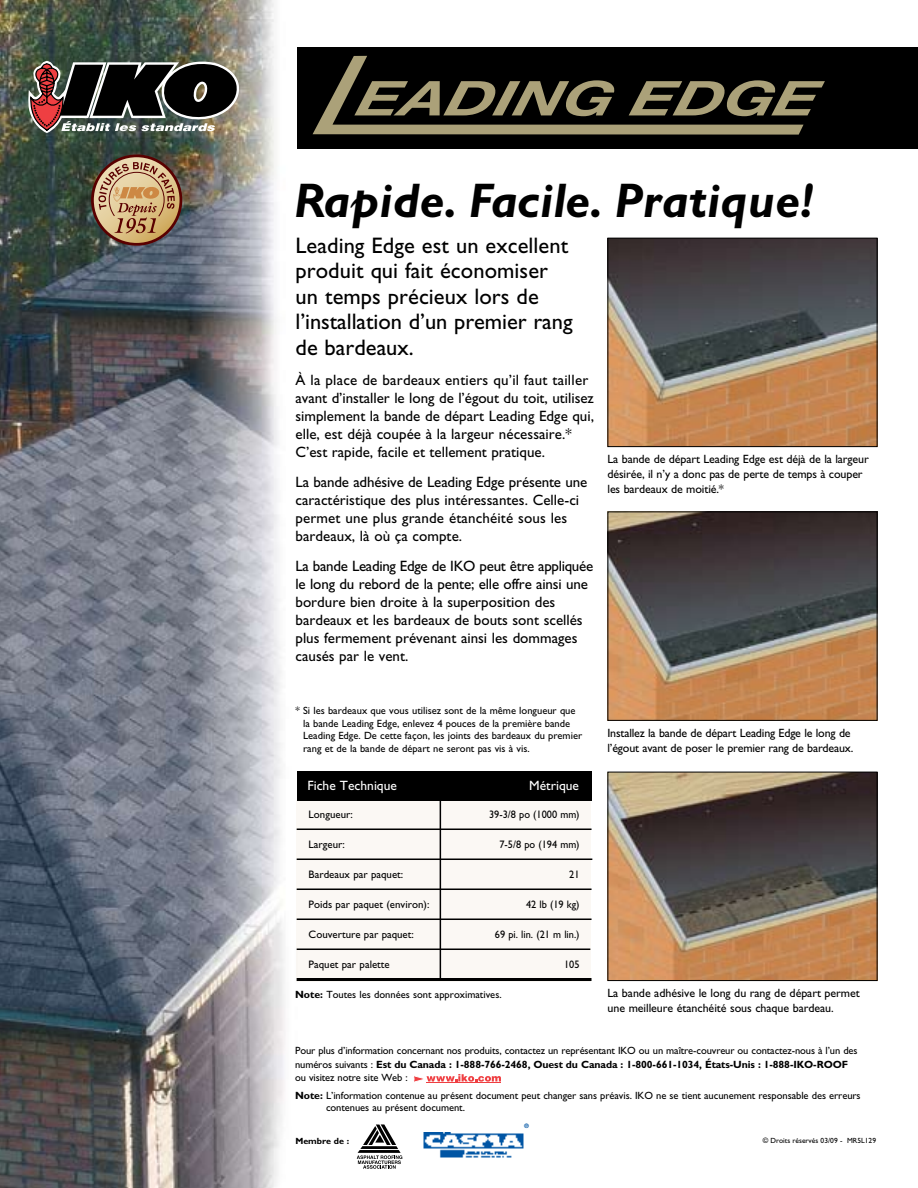
<style>
.page{position:relative;width:918px;height:1188px;background:#fff}
.page>*{position:absolute;margin:0;border:0;box-sizing:border-box;transform-origin:0 0}
.t1{font:italic 700 48.75px "Gill Sans CE";letter-spacing:.01em;color:#000}
.t2{font:22.5px/25.5px "Gill Sans Std";letter-spacing:.005em;color:#000}
.t3{font:15px/18px "Gill Sans Std";color:#000}
.t4{font:13.5px "Gill Sans Std";color:#fff}
.t5{font:12px/15px "Gill Sans Std";letter-spacing:-.01em;color:#000}
.t6{font:10.8px "Gill Sans Std";color:#000}
.t7{font:10.8px "Gill Sans Std";color:#000;scale:.95 1}
.t8{font:10.5px/12.6px "Gill Sans Std";letter-spacing:-.005em;color:#000}
.t9{font:700 10.5px "Gill Sans CE";letter-spacing:-.01em;color:#000}
.t10{font:700 9px "Gill Sans CE";color:#000}
.t11{font:7.5px "Gill Sans Std";color:#000}
.t12{font:900 6.15px "Helvetica LT Std";color:#0055a4}
.s1{font-family:"Gill Sans CE";font-weight:700}
.s2{font-family:"Gill Sans Std";font-weight:400}
</style>
<div class="page">
<img style="left:0;top:0;width:395px;height:1188px">
<img style="left:610px;top:774px;width:266px;height:205px">
<div style="left:608px;top:772px;width:270px;height:209px;border:1px solid #000"></div>
<img style="left:610px;top:514px;width:266px;height:205px">
<div style="left:608px;top:512px;width:270px;height:209px;border:1px solid #000"></div>
<img style="left:610px;top:240px;width:265px;height:205px">
<div style="left:608px;top:238px;width:269px;height:209px;border:1px solid #000"></div>
<img style="left:28px;top:61px;width:211px;height:72px">
<div style="left:297px;top:47px;width:621px;height:101px;background:#000"></div>
<svg style="left:313px;top:56px;width:512px;height:79px"></svg>
<div style="left:293px;top:180px;width:602px;height:53px;background:#fff"></div>
<svg style="left:414px;top:1074px;width:87px;height:9px"></svg>
<svg style="left:357px;top:1124px;width:45px;height:45px"></svg>
<img style="left:423px;top:1132px;width:101px;height:26px">
<svg style="left:92px;top:156px;width:89px;height:88px"></svg>
<div style="left:91px;top:155px;width:91px;height:91px;border:3px solid #5a0000;border-radius:50%"></div>
<svg style="left:98px;top:162px;width:77px;height:71px;background:#c09a70"></svg>
<div style="left:297px;top:800px;width:294px;height:181px;background:#fbf8f4"></div>
<hr style="left:297px;top:829px;width:295px;height:1px;background:#000">
<hr style="left:297px;top:859px;width:295px;height:1px;background:#000">
<hr style="left:297px;top:889px;width:295px;height:1px;background:#000">
<hr style="left:297px;top:919px;width:295px;height:1px;background:#000">
<hr style="left:297px;top:949px;width:293px;height:1px;background:#000">
<div style="left:297px;top:772px;width:295px;height:29px;background:#000"></div>
<hr style="left:297px;top:978px;width:295px;height:3px;background:#000">
<hr style="left:440px;top:797px;width:1px;height:183px;background:#000">
<h1 class="t1" style="left:294px;top:172px;width:521px">Rapide. Facile. Pratique!</h1>
<h2 class="t2" style="left:296px;top:233px;width:279px">Leading Edge est un excellent produit qui fait économiser un temps précieux lors de l’installation d’un premier rang de bardeaux.</h2>
<p class="t3" style="left:296px;top:371px;width:300px">À la place de bardeaux entiers qu’il faut tailler avant d’installer le long de l’égout du toit, utilisez simplement la bande de départ Leading Edge qui, elle, est déjà coupée à la largeur nécessaire.* C’est rapide, facile et tellement pratique.</p>
<p class="t3" style="left:296px;top:473px;width:293px">La bande adhésive de Leading Edge présente une caractéristique des plus intéressantes. Celle-ci permet une plus grande étanchéité sous les bardeaux, là où ça compte.</p>
<p class="t3" style="left:296px;top:557px;width:299px">La bande Leading Edge de IKO peut être appliquée le long du rebord de la pente; elle offre ainsi une bordure bien droite à la superposition des bardeaux et les bardeaux de bouts sont scellés plus fermement prévenant ainsi les dommages causés par le vent.</p>
<p class="t5" style="left:608px;top:452px;width:263px">La bande de départ Leading Edge est déjà de la largeur désirée, il n’y a donc pas de perte de temps à couper les bardeaux de moitié.*</p>
<p class="t8" style="left:303px;top:704px;width:281px;text-indent:-8px">* Si les bardeaux que vous utilisez sont de la même longueur que la bande Leading Edge, enlevez 4 pouces de la première bande Leading Edge. De cette façon, les joints des bardeaux du premier rang et de la bande de départ ne seront pas vis à vis.</p>
<p class="t4" style="left:307px;top:778px;width:91px">Fiche Technique</p>
<p class="t4" style="left:529px;top:778px;width:51px">Métrique</p>
<p class="t7" style="left:489px;top:808px;width:97px">39-3/8 po (1000 mm)</p>
<p class="t7" style="left:499px;top:838px;width:86px">7-5/8 po (194 mm)</p>
<p class="t7" style="left:569px;top:868px;width:12px">21</p>
<p class="t7" style="left:526px;top:898px;width:58px">42 lb (19 kg)</p>
<p class="t7" style="left:495px;top:928px;width:91px">69 pi. lin. (21 m lin.)</p>
<p class="t7" style="left:564px;top:958px;width:18px">105</p>
<p class="t6" style="left:309px;top:808px;width:46px">Longueur:</p>
<p class="t6" style="left:309px;top:838px;width:38px">Largeur:</p>
<p class="t6" style="left:309px;top:868px;width:96px">Bardeaux par paquet:</p>
<p class="t6" style="left:309px;top:898px;width:122px">Poids par paquet (environ):</p>
<p class="t6" style="left:309px;top:928px;width:107px">Couverture par paquet:</p>
<p class="t6" style="left:309px;top:958px;width:83px">Paquet par palette</p>
<p class="t8" style="left:295px;top:988px;width:208px"><span class="s1">Note:</span> Toutes les données sont approximatives.</p>
<p class="t5" style="left:608px;top:726px;width:247px">Installez la bande de départ Leading Edge le long de l’égout avant de poser le premier rang de bardeaux.</p>
<p class="t5" style="left:608px;top:986px;width:254px">La bande adhésive le long du rang de départ permet une meilleure étanchéité sous chaque bardeau.</p>
<p class="t8" style="left:295px;top:1045px;width:564px">Pour plus d’information concernant nos produits, contactez un représentant IKO ou un maître-couvreur ou contactez-nous à l’un des</p>
<p class="t9" style="left:295px;top:1058px;width:555px"><span class="s2">numéros suivants :</span> Est du Canada : 1-888-766-2468, Ouest du Canada : 1-800-661-1034, États-Unis : 1-888-IKO-ROOF</p>
<p class="t8" style="left:295px;top:1069px;width:567px;line-height:18px">ou visitez notre site Web :<br><span class="s1">Note:</span> L’information contenue au présent document peut changer sans préavis. IKO ne se tient aucunement responsable des erreurs</p>
<p class="t8" style="left:326px;top:1102px;width:141px">contenues au présent document.</p>
<p class="t10" style="left:295px;top:1135px;width:55px">Membre de :</p>
<p class="t12" style="left:524px;top:1122px;width:6px">®</p>
<p class="t11" style="left:763px;top:1137px;width:115px">© Droits réservés 03/09 - MR5L129</p>
</div>
